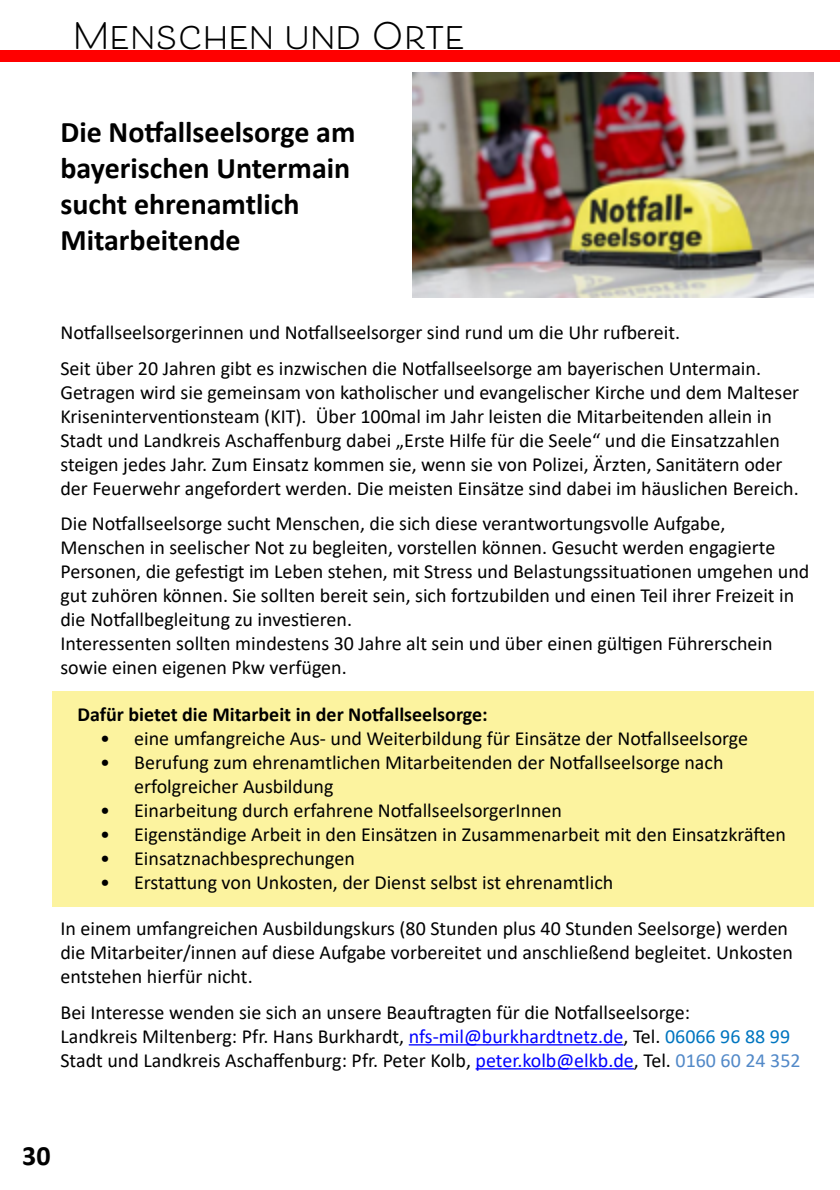
<style>
.page{position:relative;width:840px;height:1190px;background:#fff}
.page>*{position:absolute;margin:0;border:0;box-sizing:border-box;transform-origin:0 0}
.t1{font:700 36px "Beloved Sans";color:#000}
.Standarttext{font:700 30px/36px "Calibri";color:#000}
.t2{font:700 28px "Calibri";color:#000}
.Standarttext-2{font:20px/24px "Calibri";color:#000}
.Standarttext-3{font:700 20px "Calibri";color:#000}
.s1{color:#00f}
.s2{color:#0076c0}
.s3{color:#5289c8}
</style>
<div class="page">
<div style="left:52px;top:691px;width:761px;height:216px;background:#fcf39f"></div>
<div style="left:0;top:51px;width:840px;height:11px;background:#f00"></div>
<hr style="left:409px;top:1044px;width:215px;height:2px;background:#00f">
<hr style="left:476px;top:1068px;width:158px;height:2px;background:#00f">
<img style="left:412px;top:72px;width:401px;height:225px">
<p class="t1" style="left:73px;top:16px;width:393px">Menschen und Orte</p>
<p class="Standarttext" style="left:60px;top:114px;width:297px">Die Notfallseelsorge am bayerischen Untermain sucht ehrenamtlich<br>Mitarbeitende</p>
<p class="Standarttext-2" style="left:60px;top:320px;width:621px">Notfallseelsorgerinnen und Notfallseelsorger sind rund um die Uhr rufbereit.</p>
<p class="Standarttext-2" style="left:60px;top:355px;width:740px">Seit über 20 Jahren gibt es inzwischen die Notfallseelsorge am bayerischen Untermain.<br>Getragen wird sie gemeinsam von katholischer und evangelischer Kirche und dem Malteser Kriseninterventionsteam (KIT). Über 100mal im Jahr leisten die Mitarbeitenden allein in Stadt und Landkreis Aschaffenburg dabei „Erste Hilfe für die Seele“ und die Einsatzzahlen steigen jedes Jahr. Zum Einsatz kommen sie, wenn sie von Polizei, Ärzten, Sanitätern oder der Feuerwehr angefordert werden. Die meisten Einsätze sind dabei im häuslichen Bereich.</p>
<p class="Standarttext-2" style="left:60px;top:511px;width:750px">Die Notfallseelsorge sucht Menschen, die sich diese verantwortungsvolle Aufgabe, Menschen in seelischer Not zu begleiten, vorstellen können. Gesucht werden engagierte Personen, die gefestigt im Leben stehen, mit Stress und Belastungssituationen umgehen und gut zuhören können. Sie sollten bereit sein, sich fortzubilden und einen Teil ihrer Freizeit in die Notfallbegleitung zu investieren.</p>
<p class="Standarttext-2" style="left:60px;top:631px;width:714px">Interessenten sollten mindestens 30 Jahre alt sein und über einen gültigen Führerschein sowie einen eigenen Pkw verfügen.</p>
<p class="Standarttext-3" style="left:77px;top:700px;width:412px">Dafür bietet die Mitarbeit in der Notfallseelsorge:</p>
<p class="Standarttext-2" style="left:100px;top:725px;width:649px">• eine umfangreiche Aus- und Weiterbildung für Einsätze der Notfallseelsorge</p>
<p class="Standarttext-2" style="left:134px;top:749px;width:591px;text-indent:-34px">• Berufung zum ehrenamtlichen Mitarbeitenden der Notfallseelsorge nach erfolgreicher Ausbildung</p>
<p class="Standarttext-2" style="left:100px;top:797px;width:463px">• Einarbeitung durch erfahrene NotfallseelsorgerInnen</p>
<p class="Standarttext-2" style="left:100px;top:821px;width:687px">• Eigenständige Arbeit in den Einsätzen in Zusammenarbeit mit den Einsatzkräften</p>
<p class="Standarttext-2" style="left:100px;top:845px;width:256px">• Einsatznachbesprechungen</p>
<p class="Standarttext-2" style="left:100px;top:869px;width:515px">• Erstattung von Unkosten, der Dienst selbst ist ehrenamtlich</p>
<p class="Standarttext-2" style="left:60px;top:916px;width:734px">In einem umfangreichen Ausbildungskurs (80 Stunden plus 40 Stunden Seelsorge) werden die Mitarbeiter/innen auf diese Aufgabe vorbereitet und anschließend begleitet. Unkosten entstehen hierfür nicht.</p>
<p class="Standarttext-2" style="left:60px;top:999px;width:631px">Bei Interesse wenden sie sich an unsere Beauftragten für die Notfallseelsorge:</p>
<p class="Standarttext-2" style="left:60px;top:1023px;width:731px">Landkreis Miltenberg: Pfr. Hans Burkhardt, <span class="s1">nfs-mil@burkhardtnetz.de</span>, Tel. <span class="s2">06066 96 88 99</span></p>
<p class="Standarttext-2" style="left:60px;top:1047px;width:742px">Stadt und Landkreis Aschaffenburg: Pfr. Peter Kolb, <span class="s1">peter.kolb@elkb.de</span>, Tel. <span class="s3">0160 60 24 352</span></p>
<h3 class="t2" style="left:22px;top:1136px;width:30px">30</h3>
</div>
